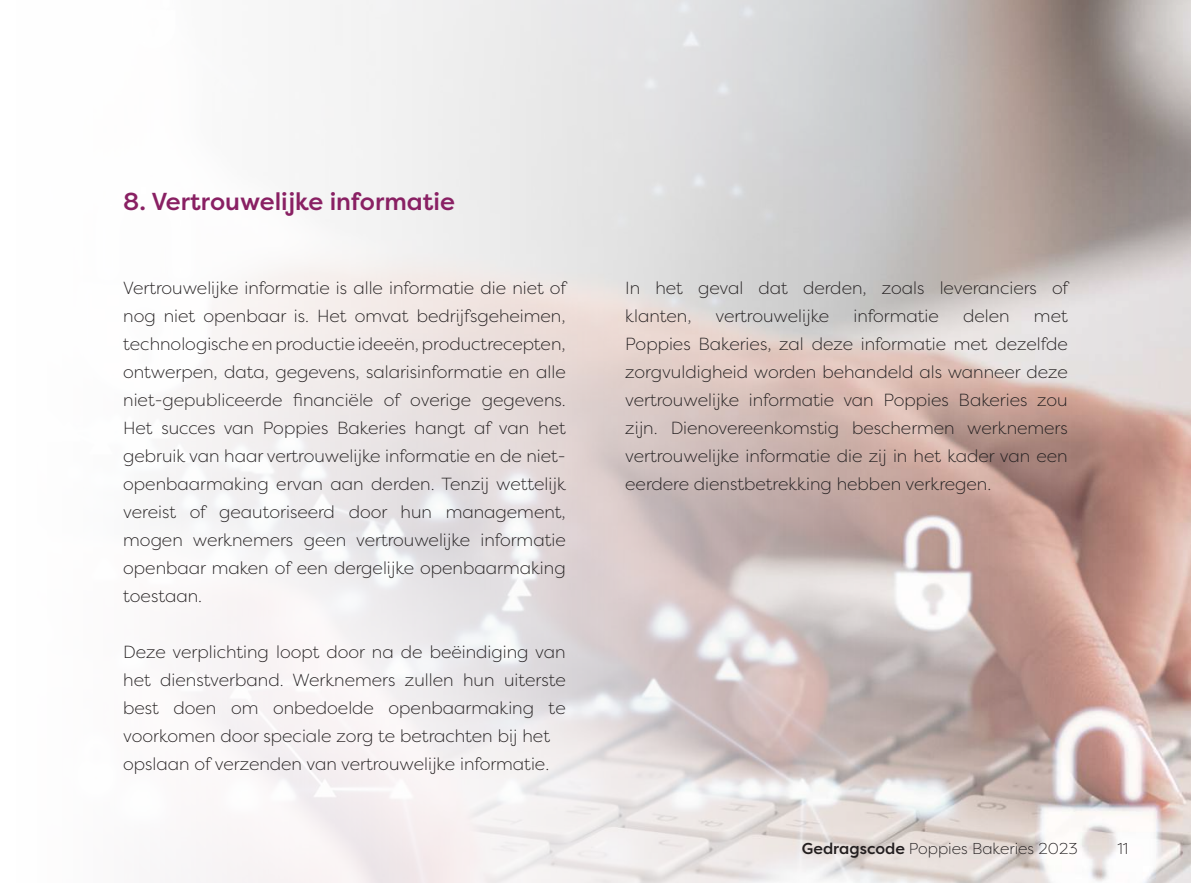
<style>
.page{position:relative;width:1191px;height:883px;background:#fff}
.page>*{position:absolute;margin:0;border:0;box-sizing:border-box;transform-origin:0 0}
.t1{font:500 24.5px "Filson Pro";color:#892063}
.t2{font:300 17.5px/28px "Filson Pro";color:#231f20;text-align:justify}
.t3{font:300 15.75px "Filson Pro";color:#231f20}
.s1{font-weight:500}
</style>
<div class="page">
<img style="left:160px;top:0;width:1031px;height:883px">
<h1 class="t1" style="left:123px;top:184px;width:333px">8. Vertrouwelijke informatie</h1>
<p class="t2" style="left:123px;top:274px;width:445px">Vertrouwelijke informatie is alle informatie die niet of nog niet openbaar is. Het omvat bedrijfsgeheimen, technologische en productie ideeën, productrecepten, ontwerpen, data, gegevens, salarisinformatie en alle niet-gepubliceerde financiële of overige gegevens.<br>Het succes van Poppies Bakeries hangt af van het gebruik van haar vertrouwelijke informatie en de niet&shy;openbaarmaking ervan aan derden. Tenzij wettelijk vereist of geautoriseerd door hun management, mogen werknemers geen vertrouwelijke informatie openbaar maken of een dergelijke openbaarmaking toestaan.</p>
<p class="t2" style="left:123px;top:638px;width:444px;text-align:left">Deze verplichting loopt door na de beëindiging van het dienstverband. Werknemers zullen hun uiterste best doen om onbedoelde openbaarmaking te voorkomen door speciale zorg te betrachten bij het opslaan of verzenden van vertrouwelijke informatie.</p>
<p class="t2" style="left:625px;top:274px;width:445px">In het geval dat derden, zoals leveranciers of klanten,</p>
<p class="t2" style="left:715px;top:302px;width:115px">vertrouwelijke</p>
<p class="t2" style="left:853px;top:302px;width:87px">informatie</p>
<p class="t2" style="left:963px;top:302px;width:48px">delen</p>
<p class="t2" style="left:625px;top:302px;width:444px;text-indent:409px">met Poppies Bakeries, zal deze informatie met dezelfde zorgvuldigheid worden behandeld als wanneer deze vertrouwelijke informatie van Poppies Bakeries zou zijn. Dienovereenkomstig beschermen werknemers vertrouwelijke informatie die zij in het kader van een eerdere dienstbetrekking hebben verkregen.</p>
<p class="t3" style="left:802px;top:838px;width:277px"><span class="s1">Gedragscode</span> Poppies Bakeries 2023</p>
<p class="t3" style="left:1117px;top:838px;width:12px">11</p>
</div>
